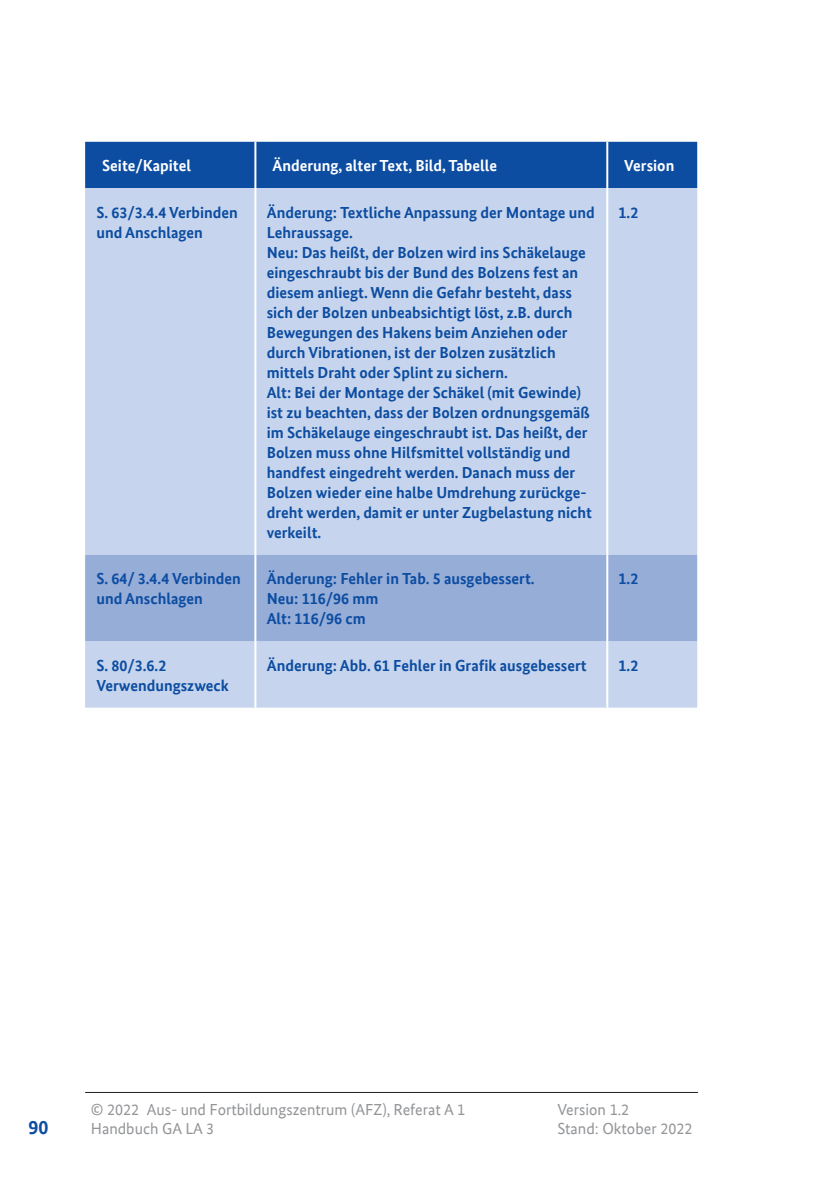
<style>
.page{position:relative;width:840px;height:1191px;background:#fff}
.page>*{position:absolute;margin:0;border:0;box-sizing:border-box;transform-origin:0 0}
.t1{font:700 20px "Bundes Sans Office";color:#0d4da1}
.t2{font:700 16px/20px "Bundes Sans Office";color:#0d4da1}
.t3{font:16px "Bundes Sans Office";color:#939598}
.t4{font:700 16px "Bundes Sans Office";color:#fff}
</style>
<div class="page">
<hr style="left:85px;top:1092px;width:612px;height:1px;background:#231f20">
<div style="left:85px;top:142px;width:611px;height:46px;background:#0d4da1"></div>
<div style="left:85px;top:188px;width:611px;height:519px;background:#c6d5ed"></div>
<div style="left:85px;top:555px;width:611px;height:86px;background:#96add8"></div>
<hr style="left:254px;top:142px;width:2px;height:46px;background:#fff">
<hr style="left:606px;top:142px;width:2px;height:46px;background:#fff">
<hr style="left:254px;top:188px;width:2px;height:367px;background:#fff">
<hr style="left:606px;top:188px;width:2px;height:367px;background:#fff">
<hr style="left:254px;top:555px;width:2px;height:86px;background:#fff">
<hr style="left:606px;top:555px;width:2px;height:86px;background:#fff">
<hr style="left:254px;top:641px;width:2px;height:66px;background:#fff">
<hr style="left:606px;top:641px;width:2px;height:66px;background:#fff">
<p class="t4" style="left:102px;top:156px;width:90px">Seite/Kapitel</p>
<p class="t4" style="left:272px;top:156px;width:226px">Änderung, alter Text, Bild, Tabelle</p>
<p class="t4" style="left:624px;top:156px;width:52px">Version</p>
<p class="t2" style="left:96px;top:202px;width:143px">S. 63/3.4.4 Verbinden und Anschlagen</p>
<p class="t2" style="left:266px;top:202px;width:329px">Änderung: Textliche Anpassung der Montage und Lehraussage.<br>Neu: Das heißt, der Bolzen wird ins Schäkelauge eingeschraubt bis der Bund des Bolzens fest an diesem anliegt. Wenn die Gefahr besteht, dass sich der Bolzen unbeabsichtigt löst, z.B. durch Bewegungen des Hakens beim Anziehen oder durch Vibrationen, ist der Bolzen zusätzlich mittels Draht oder Splint zu sichern.<br>Alt: Bei der Montage der Schäkel (mit Gewinde) ist zu beachten, dass der Bolzen ordnungsgemäß im Schäkelauge eingeschraubt ist. Das heißt, der Bolzen muss ohne Hilfsmittel vollständig und handfest eingedreht werden. Danach muss der Bolzen wieder eine halbe Umdrehung zurückge&shy;dreht werden, damit er unter Zugbelastung nicht verkeilt.</p>
<p class="t2" style="left:618px;top:202px;width:21px">1.2</p>
<p class="t2" style="left:96px;top:568px;width:146px">S. 64/ 3.4.4 Verbinden und Anschlagen</p>
<p class="t2" style="left:266px;top:568px;width:269px">Änderung: Fehler in Tab. 5 ausgebessert.<br>Neu: 116/96 mm<br>Alt: 116/96 cm</p>
<p class="t2" style="left:618px;top:568px;width:21px">1.2</p>
<p class="t2" style="left:96px;top:655px;width:134px">S. 80/3.6.2<br>Verwendungszweck</p>
<p class="t2" style="left:266px;top:655px;width:321px">Änderung: Abb. 61 Fehler in Grafik ausgebessert</p>
<p class="t2" style="left:618px;top:655px;width:21px">1.2</p>
<p class="t1" style="left:28px;top:1115px;width:21px">90</p>
<p class="t3" style="left:91px;top:1100px;width:375px">© 2022 Aus- und Fortbildungszentrum (AFZ), Referat A 1</p>
<p class="t3" style="left:557px;top:1100px;width:73px">Version 1.2</p>
<p class="t3" style="left:91px;top:1119px;width:125px">Handbuch GA LA 3</p>
<p class="t3" style="left:557px;top:1119px;width:136px">Stand: Oktober 2022</p>
</div>
